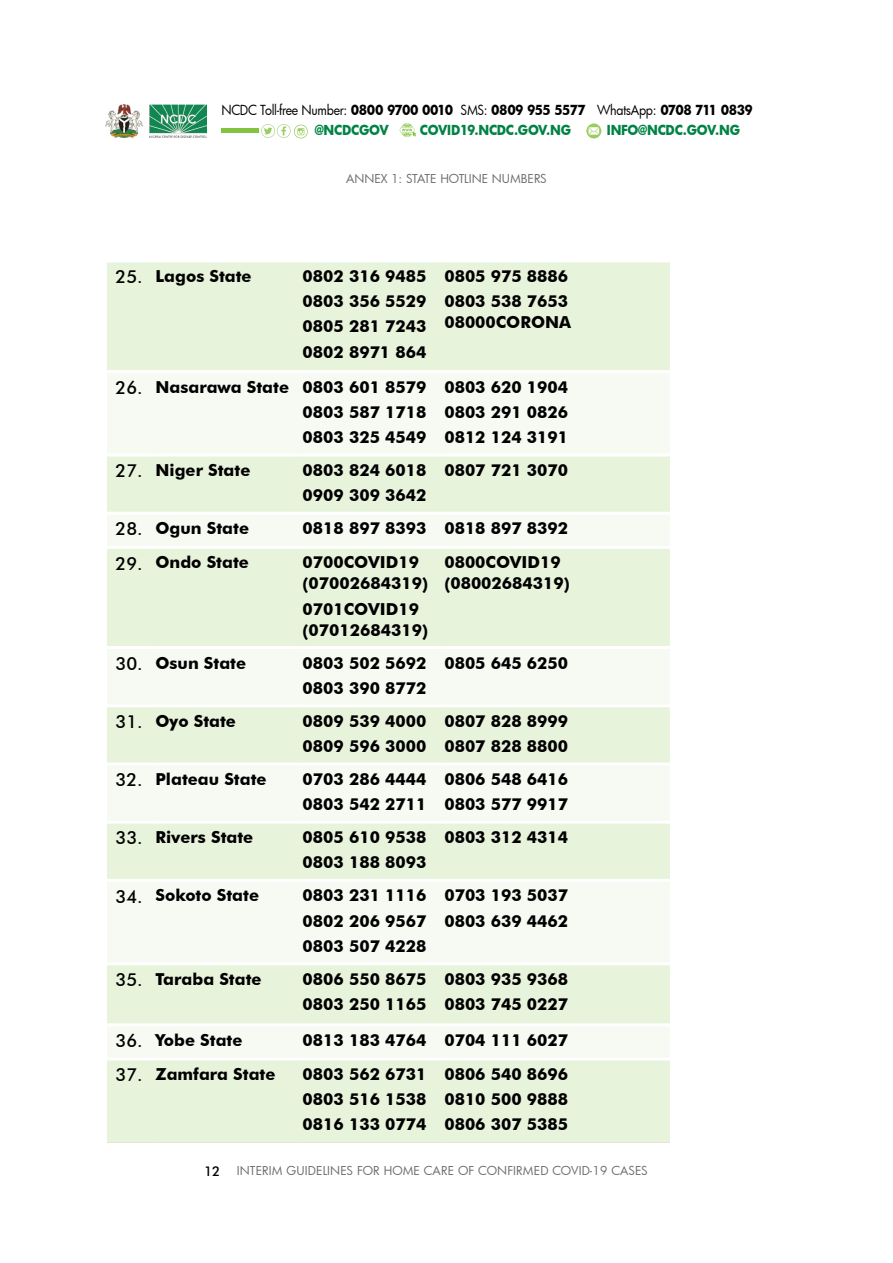
<style>
.page{position:relative;width:893px;height:1263px;background:#fff}
.page>*{position:absolute;margin:0;border:0;box-sizing:border-box;transform-origin:0 0}
.t1{font:700 16.5px/25.2px "Futura BT";color:#000}
.t2{font:700 13.5px/19.8px "Futura";letter-spacing:-.045em;color:#000;scale:.91 1}
.t3{font:700 13.5px "Futura";letter-spacing:-.025em;color:#008345;scale:.91 1}
.t4{font:12px "Futura";letter-spacing:.01em;color:#6d6e71}
.s1{font-weight:400}
.s2{color:#008345}
.s3{font-weight:500;font-size:18px}
.s4{font-family:"Futura BT";font-weight:500;font-size:13.5px;color:#000}
</style>
<div class="page">
<img style="left:106px;top:104px;width:100px;height:33px">
<hr style="left:221px;top:129px;width:38px;height:4px;background:#82c341">
<svg style="left:400px;top:123px;width:16px;height:14px"></svg>
<svg style="left:586px;top:123px;width:15px;height:16px"></svg>
<svg style="left:261px;top:124px;width:47px;height:14px"></svg>
<div style="left:107px;top:262px;width:563px;height:880px;background:#e8f3dc"></div>
<svg style="left:107px;top:373px;width:563px;height:684px;fill:#f6faf2"></svg>
<hr style="left:107px;top:370px;width:48px;height:3px;background:#fff">
<hr style="left:155px;top:370px;width:143px;height:3px;background:#fff">
<hr style="left:298px;top:370px;width:146px;height:3px;background:#fff">
<hr style="left:444px;top:370px;width:226px;height:3px;background:#fff">
<hr style="left:107px;top:453px;width:48px;height:3px;background:#fff">
<hr style="left:155px;top:453px;width:143px;height:3px;background:#fff">
<hr style="left:298px;top:453px;width:146px;height:3px;background:#fff">
<hr style="left:444px;top:453px;width:226px;height:3px;background:#fff">
<hr style="left:107px;top:512px;width:48px;height:3px;background:#fff">
<hr style="left:155px;top:512px;width:143px;height:3px;background:#fff">
<hr style="left:298px;top:512px;width:146px;height:3px;background:#fff">
<hr style="left:444px;top:512px;width:226px;height:3px;background:#fff">
<hr style="left:107px;top:546px;width:48px;height:3px;background:#fff">
<hr style="left:155px;top:546px;width:143px;height:3px;background:#fff">
<hr style="left:298px;top:546px;width:146px;height:3px;background:#fff">
<hr style="left:444px;top:546px;width:226px;height:3px;background:#fff">
<hr style="left:107px;top:646px;width:48px;height:3px;background:#fff">
<hr style="left:155px;top:646px;width:143px;height:3px;background:#fff">
<hr style="left:298px;top:646px;width:146px;height:3px;background:#fff">
<hr style="left:444px;top:646px;width:226px;height:3px;background:#fff">
<hr style="left:107px;top:704px;width:48px;height:3px;background:#fff">
<hr style="left:155px;top:704px;width:143px;height:3px;background:#fff">
<hr style="left:298px;top:704px;width:146px;height:3px;background:#fff">
<hr style="left:444px;top:704px;width:226px;height:3px;background:#fff">
<hr style="left:107px;top:762px;width:48px;height:3px;background:#fff">
<hr style="left:155px;top:762px;width:143px;height:3px;background:#fff">
<hr style="left:298px;top:762px;width:146px;height:3px;background:#fff">
<hr style="left:444px;top:762px;width:226px;height:3px;background:#fff">
<hr style="left:107px;top:821px;width:48px;height:3px;background:#fff">
<hr style="left:155px;top:821px;width:143px;height:3px;background:#fff">
<hr style="left:298px;top:821px;width:146px;height:3px;background:#fff">
<hr style="left:444px;top:821px;width:226px;height:3px;background:#fff">
<hr style="left:107px;top:879px;width:48px;height:3px;background:#fff">
<hr style="left:155px;top:879px;width:143px;height:3px;background:#fff">
<hr style="left:298px;top:879px;width:146px;height:3px;background:#fff">
<hr style="left:444px;top:879px;width:226px;height:3px;background:#fff">
<hr style="left:107px;top:962px;width:48px;height:3px;background:#fff">
<hr style="left:155px;top:962px;width:143px;height:3px;background:#fff">
<hr style="left:298px;top:962px;width:146px;height:3px;background:#fff">
<hr style="left:444px;top:962px;width:226px;height:3px;background:#fff">
<hr style="left:107px;top:1023px;width:48px;height:3px;background:#fff">
<hr style="left:155px;top:1023px;width:143px;height:3px;background:#fff">
<hr style="left:298px;top:1023px;width:146px;height:3px;background:#fff">
<hr style="left:444px;top:1023px;width:226px;height:3px;background:#fff">
<hr style="left:107px;top:1057px;width:48px;height:3px;background:#fff">
<hr style="left:155px;top:1057px;width:143px;height:3px;background:#fff">
<hr style="left:298px;top:1057px;width:146px;height:3px;background:#fff">
<hr style="left:444px;top:1057px;width:226px;height:3px;background:#fff">
<hr style="left:107px;top:1142px;width:48px;height:1px;background:#e6e3d4">
<hr style="left:155px;top:1142px;width:143px;height:1px;background:#e6e3d4">
<hr style="left:298px;top:1142px;width:146px;height:1px;background:#e6e3d4">
<hr style="left:444px;top:1142px;width:226px;height:1px;background:#e6e3d4">
<p class="t2" style="left:315px;top:100px;width:483px;text-indent:-93px"><span class="s1">N CDC TOLL-FREE N UMBER:</span> 0800 9700 0010 <span class="s1">SMS :</span> 0809 955 5577 <span class="s1">WHATSAPP:</span> 0708 711 0839 <span class="s2">@NCDCGOV</span></p>
<p class="t3" style="left:420px;top:120px;width:75px">COVID19.NCDC</p>
<p class="t3" style="left:514px;top:120px;width:64px">.GOV.NG</p>
<p class="t3" style="left:607px;top:120px;width:55px">INFO@NCDC</p>
<p class="t3" style="left:683px;top:120px;width:64px">.GOV.NG</p>
<p class="t4" style="left:346px;top:170px;width:18px">ANNE</p>
<p class="t4" style="left:381px;top:170px;width:39px">X 1: STATE</p>
<p class="t4" style="left:440px;top:170px;width:16px">HOTLINE</p>
<p class="t4" style="left:492px;top:170px;width:19px">NUMBERS</p>
<p class="t1" style="left:116px;top:263px;width:138px"><span class="s3">25.</span> Lagos State</p>
<p class="t1" style="left:303px;top:263px;width:125px;text-align:justify">0802 316 9485<br>0803 356 5529<br>0805 281 7243<br>0802 8971 864</p>
<p class="t1" style="left:444px;top:263px;width:125px">0805 975 8886<br>0803 538 7653</p>
<p class="t1" style="left:444px;top:310px;width:128px">08000CORONA</p>
<p class="t1" style="left:303px;top:374px;width:125px;text-align:justify;text-indent:-187px"><span class="s3">26.</span> Nasarawa State 0803 601 8579<br>0803 587 1718<br>0803 325 4549</p>
<p class="t1" style="left:444px;top:374px;width:125px;text-align:justify">0803 620 1904<br>0803 291 0826<br>0812 124 3191</p>
<p class="t1" style="left:116px;top:457px;width:136px"><span class="s3">27.</span> Niger State</p>
<p class="t1" style="left:303px;top:457px;width:125px">0803 824 6018<br>0909 309 3642</p>
<p class="t1" style="left:444px;top:457px;width:125px">0807 721 3070</p>
<p class="t1" style="left:116px;top:516px;width:135px"><span class="s3">28.</span> Ogun State</p>
<p class="t1" style="left:303px;top:516px;width:267px">0818 897 8393 0818 897 8392</p>
<p class="t1" style="left:116px;top:550px;width:135px"><span class="s3">29.</span> Ondo State</p>
<p class="t1" style="left:303px;top:552px;width:127px;line-height:21px">0700COVID19 (07002684319)</p>
<p class="t1" style="left:303px;top:598px;width:127px;line-height:21px">0701COVID19 (07012684319)</p>
<p class="t1" style="left:444px;top:552px;width:127px;line-height:21px">0800COVID19 (08002684319)</p>
<p class="t1" style="left:116px;top:650px;width:132px"><span class="s3">30.</span> Osun State</p>
<p class="t1" style="left:303px;top:650px;width:125px">0803 502 5692<br>0803 390 8772</p>
<p class="t1" style="left:444px;top:650px;width:125px">0805 645 6250</p>
<p class="t1" style="left:116px;top:708px;width:122px"><span class="s3">31.</span> Oyo State</p>
<p class="t1" style="left:303px;top:708px;width:125px">0809 539 4000<br>0809 596 3000</p>
<p class="t1" style="left:444px;top:708px;width:125px">0807 828 8999<br>0807 828 8800</p>
<p class="t1" style="left:116px;top:766px;width:153px"><span class="s3">32.</span> Plateau State</p>
<p class="t1" style="left:303px;top:766px;width:125px">0703 286 4444<br>0803 542 2711</p>
<p class="t1" style="left:444px;top:766px;width:125px">0806 548 6416<br>0803 577 9917</p>
<p class="t1" style="left:116px;top:824px;width:139px"><span class="s3">33.</span> Rivers State</p>
<p class="t1" style="left:303px;top:824px;width:125px">0805 610 9538<br>0803 188 8093</p>
<p class="t1" style="left:444px;top:824px;width:125px">0803 312 4314</p>
<p class="t1" style="left:116px;top:883px;width:145px"><span class="s3">34.</span> Sokoto State</p>
<p class="t1" style="left:303px;top:883px;width:125px;text-align:justify">0803 231 1116<br>0802 206 9567<br>0803 507 4228</p>
<p class="t1" style="left:444px;top:883px;width:125px">0703 193 5037<br>0803 639 4462</p>
<p class="t1" style="left:116px;top:966px;width:148px"><span class="s3">35.</span> Taraba State</p>
<p class="t1" style="left:303px;top:966px;width:125px">0806 550 8675<br>0803 250 1165</p>
<p class="t1" style="left:444px;top:966px;width:125px">0803 935 9368<br>0803 745 0227</p>
<p class="t1" style="left:116px;top:1027px;width:128px"><span class="s3">36.</span> Yobe State</p>
<p class="t1" style="left:303px;top:1027px;width:267px">0813 183 4764 0704 111 6027</p>
<p class="t1" style="left:116px;top:1061px;width:162px"><span class="s3">37.</span> Zamfara State</p>
<p class="t1" style="left:303px;top:1061px;width:125px;text-align:justify">0803 562 6731<br>0803 516 1538<br>0816 133 0774</p>
<p class="t1" style="left:444px;top:1061px;width:125px;text-align:justify">0806 540 8696<br>0810 500 9888<br>0806 307 5385</p>
<p class="t4" style="left:204px;top:1162px;width:445px"><span class="s4">12</span> INTERIM GUI DELINES FOR HOME CARE OF CONFI RMED COVID-19 CASES</p>
</div>
